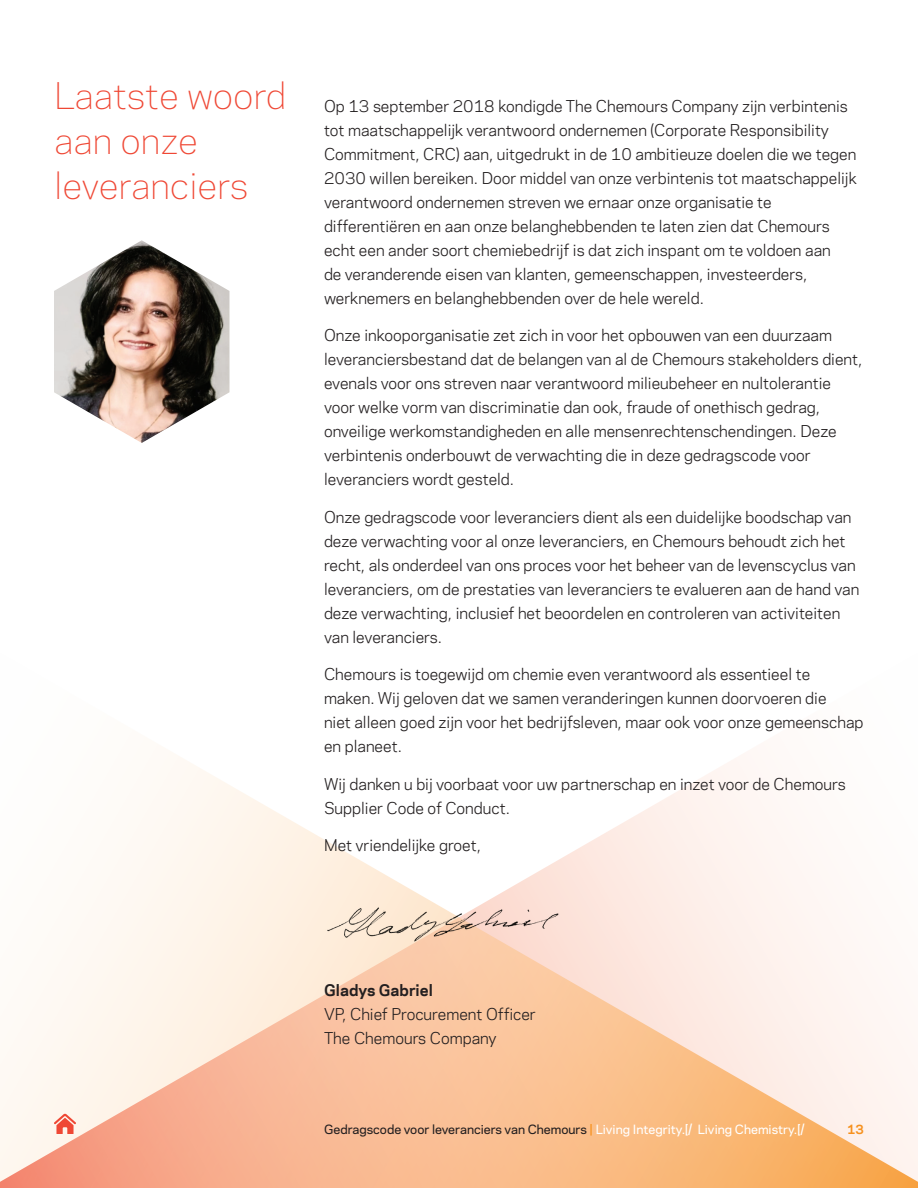
<style>
.page{position:relative;width:918px;height:1188px;background:#fff}
.page>*{position:absolute;margin:0;border:0;box-sizing:border-box;transform-origin:0 0}
.t1{font:300 34.5px/45px "Chemours Sans";color:#ef4835}
.t2{font:15px/24px "Chemours Sans";color:#231f20}
.t3{font:700 15px "Chemours Sans";color:#231f20}
.t4{font:500 12px "Chemours Sans";color:#231f20}
.t5{font:700 12px "Chemours Sans";color:#f6911e}
.s1{color:#f6911e}
.s2{color:#fff}
</style>
<div class="page">
<svg style="left:0;top:753px;width:918px;height:435px"></svg>
<img style="left:324px;top:888px;width:251px;height:65px">
<svg style="left:54px;top:1114px;width:22px;height:20px"></svg>
<img style="left:54px;top:240px;width:176px;height:203px">
<h1 class="t1" style="left:54px;top:71px;width:234px">Laatste woord aan onze leveranciers</h1>
<p class="t2" style="left:324px;top:93px;width:534px">Op 13 september 2018 kondigde The Chemours Company zijn verbintenis tot maatschappelijk verantwoord ondernemen (Corporate Responsibility Commitment, CRC) aan, uitgedrukt in de 10 ambitieuze doelen die we tegen 2030 willen bereiken. Door middel van onze verbintenis tot maatschappelijk verantwoord ondernemen streven we ernaar onze organisatie te differentiëren en aan onze belanghebbenden te laten zien dat Chemours echt een ander soort chemiebedrijf is dat zich inspant om te voldoen aan<br>de veranderende eisen van klanten, gemeenschappen, investeerders, werknemers en belanghebbenden over de hele wereld.</p>
<p class="t2" style="left:324px;top:323px;width:540px">Onze inkooporganisatie zet zich in voor het opbouwen van een duurzaam leveranciersbestand dat de belangen van al de Chemours stakeholders dient, evenals voor ons streven naar verantwoord milieubeheer en nultolerantie voor welke vorm van discriminatie dan ook, fraude of onethisch gedrag, onveilige werkomstandigheden en alle mensenrechtenschendingen. Deze verbintenis onderbouwt de verwachting die in deze gedragscode voor leveranciers wordt gesteld.</p>
<p class="t2" style="left:324px;top:504px;width:537px">Onze gedragscode voor leveranciers dient als een duidelijke boodschap van deze verwachting voor al onze leveranciers, en Chemours behoudt zich het recht, als onderdeel van ons proces voor het beheer van de levenscyclus van leveranciers, om de prestaties van leveranciers te evalueren aan de hand van deze verwachting, inclusief het beoordelen en controleren van activiteiten van leveranciers.</p>
<p class="t2" style="left:324px;top:662px;width:541px">Chemours is toegewijd om chemie even verantwoord als essentieel te maken. Wij geloven dat we samen veranderingen kunnen doorvoeren die<br>niet alleen goed zijn voor het bedrijfsleven, maar ook voor onze gemeenschap en planeet.</p>
<p class="t2" style="left:324px;top:771px;width:523px">Wij danken u bij voorbaat voor uw partnerschap en inzet voor de Chemours<br>Supplier Code of Conduct.</p>
<p class="t2" style="left:324px;top:833px;width:159px">Met vriendelijke groet,</p>
<p class="t3" style="left:324px;top:979px;width:110px">Gladys Gabriel</p>
<p class="t2" style="left:324px;top:1002px;width:213px">VP, Chief Procurement Officer<br>The Chemours Company</p>
<p class="t4" style="left:324px;top:1120px;width:482px">Gedragscode voor leveranciers van Chemours <span class="s1">|</span> <span class="s2">Living Integrity.[/ Living Chemistry.[/</span></p>
<p class="t5" style="left:847px;top:1120px;width:18px">13</p>
</div>
